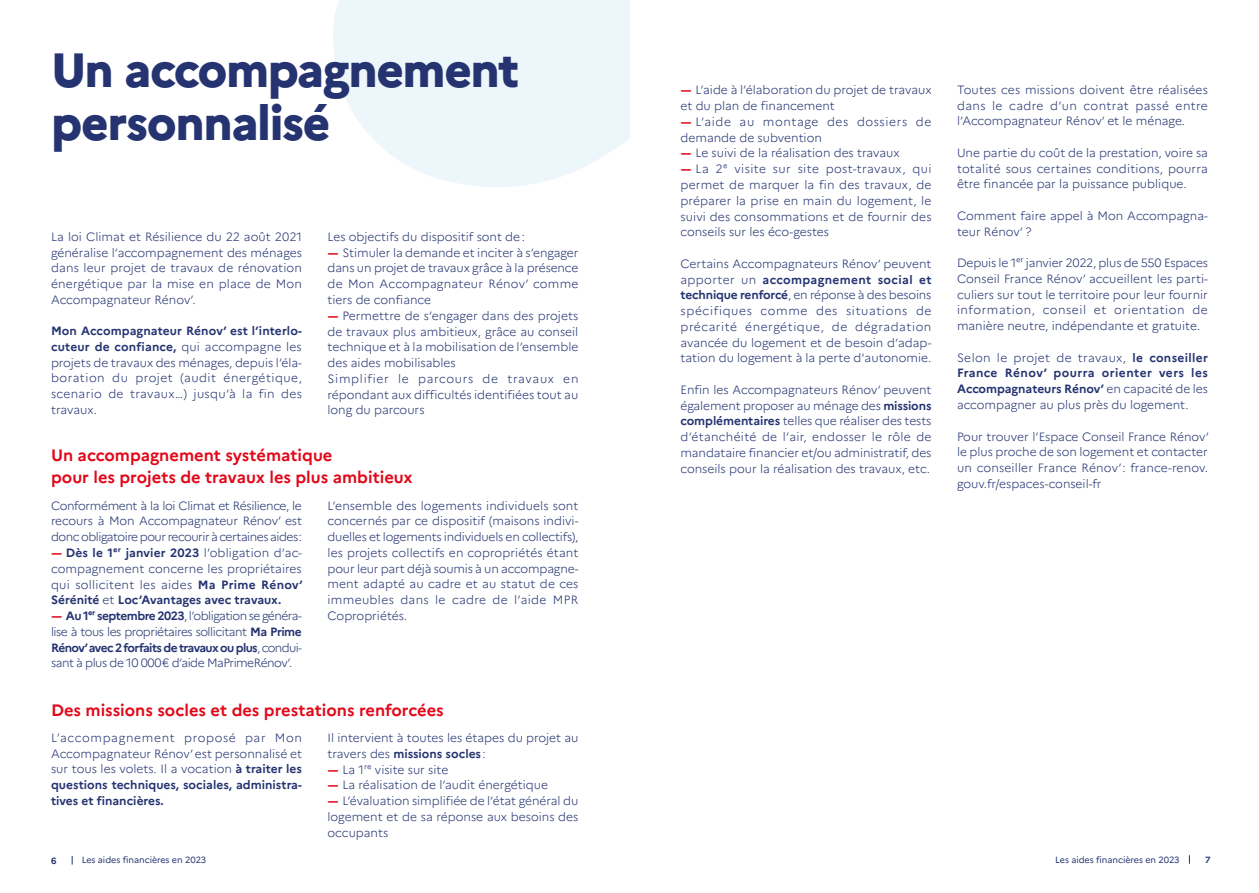
<style>
.page{position:relative;width:1259px;height:893px;background:#fff}
.page>*{position:absolute;margin:0;border:0;box-sizing:border-box;transform-origin:0 0}
.t1{font:800 48px/52.5px "Marianne";letter-spacing:-.03em;color:#253471}
.t2{font:700 16.5px/22.5px "Marianne";color:#e10819}
.t3{font:300 12px/15.8px "Marianne";color:#253471;text-align:justify}
.t4{font:9px "Marianne";letter-spacing:-.005em;color:#253471}
.t5{font:700 9px "Marianne";color:#253471}
.s1{font-weight:700;font-size:12.15px;color:#e10819}
.s2{font-weight:700}
</style>
<div class="page">
<svg style="left:333px;top:0;width:296px;height:187px;background:#eff7fa"></svg>
<h1 class="t1" style="left:51px;top:44px;width:470px">Un accompagnement personnalisé</h1>
<p class="t3" style="left:327px;top:229px;width:252px;text-align:left">Les objectifs du dispositif sont de: <span class="s1">-</span>Stimuler la demande et inciter à s’engager dans un projet de travaux grâce à la présence de Mon Accompagnateur Rénov’ comme tiers de confiance<br><span class="s1">-</span>Permettre de s’engager dans des projets de travaux plus ambitieux, grâce au conseil technique et à la mobilisation de l’ensemble des aides mobilisables<br>Simplifier le parcours de travaux en répondant aux difficultés identifiées tout au long du parcours</p>
<h2 class="t2" style="left:51px;top:444px;width:363px">Un accompagnement systématique<br>pour les projets de travaux les plus ambitieux</h2>
<p class="t3" style="left:51px;top:497px;width:253px">Conformément à la loi Climat et Résilience, le recours à Mon Accompagnateur Rénov’ est donc obligatoire pour recourir à certaines aides: <span class="s1">-</span><span class="s2">Dès le 1er janvier 2023</span> l’obligation d’ac&shy;compagnement concerne les propriétaires qui sollicitent les aides <span class="s2">Ma Prime Rénov’ Sérénité</span> et <span class="s2">Loc’Avantages avec travaux.</span></p>
<p class="t3" style="left:51px;top:608px;width:252px"><span class="s1">-</span> <span class="s2">Au 1er septembre 2023</span>, l’obligation se généra&shy;lise à tous les propriétaires sollicitant <span class="s2">Ma Prime Rénov’avec 2 forfaits de travaux ou plus</span>, condui&shy;sant à plus de 10 000€ d’aide MaPrimeRénov’.</p>
<p class="t3" style="left:51px;top:229px;width:252px">La loi Climat et Résilience du 22 août 2021 généralise l’accompagnement des ménages dans leur projet de travaux de rénovation énergétique par la mise en place de Mon Accompagnateur Rénov’.</p>
<p class="t3" style="left:51px;top:323px;width:252px"><span class="s2">Mon Accompagnateur Rénov’ est l’interlo&shy;cuteur de confiance,</span> qui accompagne les projets de travaux des ménages, depuis l’éla&shy;boration du projet (audit énergétique, scenario de travaux…) jusqu’à la fin des travaux.</p>
<p class="t3" style="left:327px;top:497px;width:252px">L’ensemble des logements individuels sont concernés par ce dispositif (maisons indivi&shy;duelles et logements individuels en collectifs), les projets collectifs en copropriétés étant pour leur part déjà soumis à un accompagne&shy;ment adapté au cadre et au statut de ces immeubles dans le cadre de l’aide MPR Copropriétés.</p>
<h2 class="t2" style="left:51px;top:698px;width:394px">Des missions socles et des prestations renforcées</h2>
<p class="t3" style="left:51px;top:730px;width:252px">L’accompagnement proposé par Mon Accompagnateur Rénov’ est personnalisé et sur tous les volets. Il a vocation <span class="s2">à traiter les questions techniques, sociales, administra&shy;tives et financières.</span></p>
<p class="t3" style="left:327px;top:730px;width:252px;text-align:left">Il intervient à toutes les étapes du projet au travers des <span class="s2">missions socles</span> :<br><span class="s1">-</span>La 1re visite sur site<br><span class="s1">-</span>La réalisation de l’audit énergétique <span class="s1">-</span>L’évaluation simplifiée de l’état général du logement et de sa réponse aux besoins des occupants</p>
<p class="t3" style="left:680px;top:82px;width:252px;text-align:left"><span class="s1">-</span>L’aide à l’élaboration du projet de travaux et du plan de financement<br><span class="s1">-</span>L’aide au montage des dossiers de demande de subvention<br><span class="s1">-</span>Le suivi de la réalisation des travaux<br><span class="s1">-</span>La 2e visite sur site post-travaux, qui permet de marquer la fin des travaux, de préparer la prise en main du logement, le suivi des consommations et de fournir des conseils sur les éco-gestes</p>
<p class="t3" style="left:680px;top:256px;width:252px">Certains Accompagnateurs Rénov’ peuvent apporter un <span class="s2">accompagnement social et technique renforcé</span>, en réponse à des besoins spécifiques comme des situations de précarité énergétique, de dégradation avancée du logement et de besoin d’adap&shy;tation du logement à la perte d'autonomie.</p>
<p class="t3" style="left:680px;top:382px;width:252px">Enfin les Accompagnateurs Rénov’ peuvent également proposer au ménage des <span class="s2">missions complémentaires</span> telles que réaliser des tests d’étanchéité de l’air, endosser le rôle de mandataire financier et/ou administratif, des conseils pour la réalisation des travaux, etc.</p>
<p class="t3" style="left:957px;top:82px;width:252px">Toutes ces missions doivent être réalisées dans le cadre d’un contrat passé entre l’Accompagnateur Rénov’ et le ménage.</p>
<p class="t3" style="left:957px;top:145px;width:252px">Une partie du coût de la prestation, voire sa totalité sous certaines conditions, pourra être financée par la puissance publique.</p>
<p class="t3" style="left:957px;top:208px;width:252px">Comment faire appel à Mon Accompagna&shy;teur Rénov’ ?</p>
<p class="t3" style="left:957px;top:255px;width:252px">Depuis le 1er janvier 2022, plus de 550 Espaces Conseil France Rénov’ accueillent les parti&shy;culiers sur tout le territoire pour leur fournir information, conseil et orientation de manière neutre, indépendante et gratuite.</p>
<p class="t3" style="left:957px;top:350px;width:252px">Selon le projet de travaux, <span class="s2">le conseiller France Rénov’ pourra orienter vers les Accompagnateurs Rénov’</span> en capacité de les accompagner au plus près du logement.</p>
<p class="t3" style="left:957px;top:428px;width:253px">Pour trouver l’Espace Conseil France Rénov’ le plus proche de son logement et contacter un conseiller France Rénov’: france-renov. gouv.fr/espaces-conseil-fr</p>
<p class="t5" style="left:51px;top:855px;width:7px">6</p>
<p class="t4" style="left:82px;top:854px;width:126px">Les aides financières en 2023</p>
<p class="t4" style="left:1055px;top:854px;width:126px">Les aides financières en 2023</p>
<p class="t5" style="left:1205px;top:854px;width:7px">7</p>
</div>
